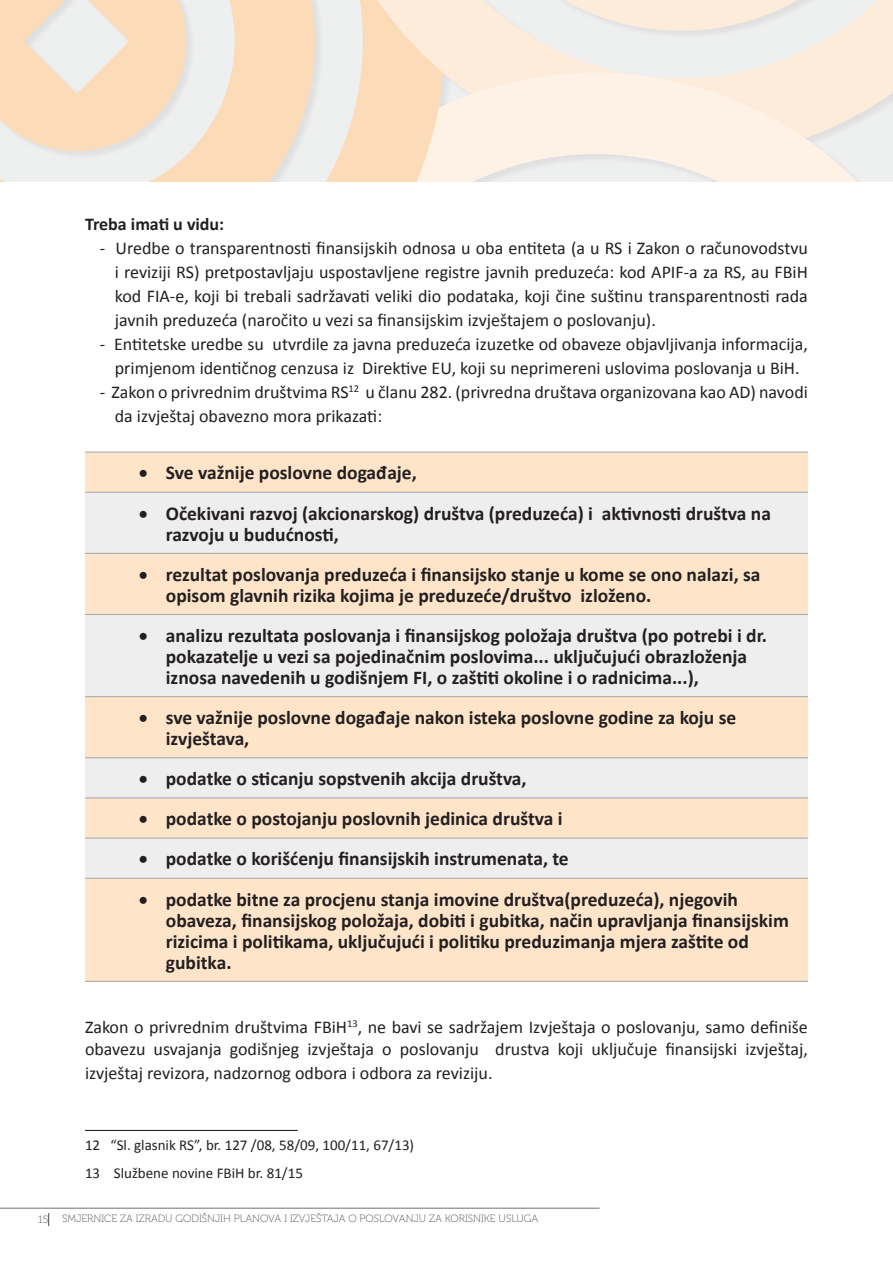
<style>
.page{position:relative;width:893px;height:1263px;background:#fff}
.page>*{position:absolute;margin:0;border:0;box-sizing:border-box;transform-origin:0 0}
.t1{font:700 19.5px/21px "Calibri";color:#231f20}
.t2{font:18px/24px "Calibri";color:#231f20;text-align:justify}
.t3{font:700 18px "Calibri";color:#231f20}
.t4{font:15px/28px "Calibri";color:#231f20}
.t5{font:10.5px "Museo 100";color:#4b4c4d}
</style>
<div class="page">
<svg style="left:0;top:0;width:893px;height:181px;background:#f7e8d8"></svg>
<hr style="left:0;top:1208px;width:600px;height:1px;background:#76787b">
<svg style="left:48px;top:1213px;width:1px;height:13px"></svg>
<div style="left:85px;top:453px;width:723px;height:528px;background:#fee5ca"></div>
<svg style="left:85px;top:493px;width:723px;height:385px;background:#f4e9df"></svg>
<hr style="left:85px;top:451px;width:723px;height:2px;background:#a8a9ad">
<hr style="left:85px;top:492px;width:723px;height:1px;background:#a8a9ad">
<hr style="left:85px;top:553px;width:723px;height:1px;background:#a8a9ad">
<hr style="left:85px;top:614px;width:723px;height:1px;background:#a8a9ad">
<hr style="left:85px;top:696px;width:723px;height:1px;background:#a8a9ad">
<hr style="left:85px;top:757px;width:723px;height:1px;background:#a8a9ad">
<hr style="left:85px;top:797px;width:723px;height:1px;background:#a8a9ad">
<hr style="left:85px;top:837px;width:723px;height:2px;background:#a8a9ad">
<hr style="left:85px;top:878px;width:723px;height:1px;background:#a8a9ad">
<hr style="left:85px;top:981px;width:723px;height:1px;background:#a8a9ad">
<hr style="left:85px;top:1130px;width:213px;height:1px;background:#231f20">
<p class="t3" style="left:85px;top:212px;width:141px">Treba imati u vidu:</p>
<p class="t2" style="left:115px;top:236px;width:695px;text-indent:-15px">- Uredbe o transparentnosti finansijskih odnosa u oba entiteta (a u RS i Zakon o računovodstvu i reviziji RS) pretpostavljaju uspostavljene registre javnih preduzeća: kod APIF-a za RS, au FBiH kod FIA-e, koji bi trebali sadržavati veliki dio podataka, koji čine suštinu transparentnosti rada javnih preduzeća (naročito u vezi sa finansijskim izvještajem o poslovanju).</p>
<p class="t2" style="left:100px;top:332px;width:709px;text-align:center">- Entitetske uredbe su utvrdile za javna preduzeća izuzetke od obaveze objavljivanja informacija, primjenom identičnog cenzusa iz Direktive EU, koji su neprimereni uslovima poslovanja u BiH.</p>
<p class="t2" style="left:115px;top:380px;width:695px;text-indent:-15px">- Zakon o privrednim društvima RS<sup>12</sup> u članu 282. (privredna društava organizovana kao AD) navodi da izvještaj obavezno mora prikazati:</p>
<p class="t1" style="left:139px;top:462px;width:279px">• Sve važnije poslovne događaje,</p>
<p class="t1" style="left:166px;top:503px;width:607px;text-indent:-27px">• Očekivani razvoj (akcionarskog) društva (preduzeća) i aktivnosti društva na razvoju u budućnosti,</p>
<p class="t1" style="left:166px;top:564px;width:596px;text-indent:-27px">• rezultat poslovanja preduzeća i finansijsko stanje u kome se ono nalazi, sa opisom glavnih rizika kojima je preduzeće/društvo izloženo.</p>
<p class="t1" style="left:166px;top:625px;width:603px;text-indent:-27px">• analizu rezultata poslovanja i finansijskog položaja društva (po potrebi i dr. pokazatelje u vezi sa pojedinačnim poslovima... uključujući obrazloženja iznosa navedenih u godišnjem FI, o zaštiti okoline i o radnicima...),</p>
<p class="t1" style="left:166px;top:707px;width:572px;text-indent:-27px">• sve važnije poslovne događaje nakon isteka poslovne godine za koju se izvještava,</p>
<p class="t1" style="left:139px;top:768px;width:389px">• podatke o sticanju sopstvenih akcija društva,</p>
<p class="t1" style="left:139px;top:808px;width:425px">• podatke o postojanju poslovnih jedinica društva i</p>
<p class="t1" style="left:139px;top:848px;width:431px">• podatke o korišćenju finansijskih instrumenata, te</p>
<p class="t1" style="left:166px;top:888px;width:625px;text-indent:-27px">• podatke bitne za procjenu stanja imovine društva(preduzeća), njegovih obaveza, finansijskog položaja, dobiti i gubitka, način upravljanja finansijskim rizicima i politikama, uključujući i politiku preduzimanja mjera zaštite od gubitka.</p>
<p class="t2" style="left:85px;top:1015px;width:724px;line-height:23.2px">Zakon o privrednim društvima FBiH<sup>13</sup>, ne bavi se sadržajem Izvještaja o poslovanju, samo definiše obavezu usvajanja godišnjeg izvještaja o poslovanju drustva koji uključuje finansijski izvještaj, izvještaj revizora, nadzornog odbora i odbora za reviziju.</p>
<p class="t4" style="left:85px;top:1131px;width:331px">12 “Sl. glasnik RS”, br. 127 /08, 58/09, 100/11, 67/13)<br>13 Službene novine FBiH br. 81/15</p>
<p class="t5" style="left:38px;top:1213px;width:12px">15</p>
<p class="t5" style="left:62px;top:1213px;width:477px">SMJERNICE ZA IZRADU GODIŠNJIH PLANOVA I IZVJEŠTAJA O POSLOVANJU ZA KORISNIKE USLUGA</p>
</div>
